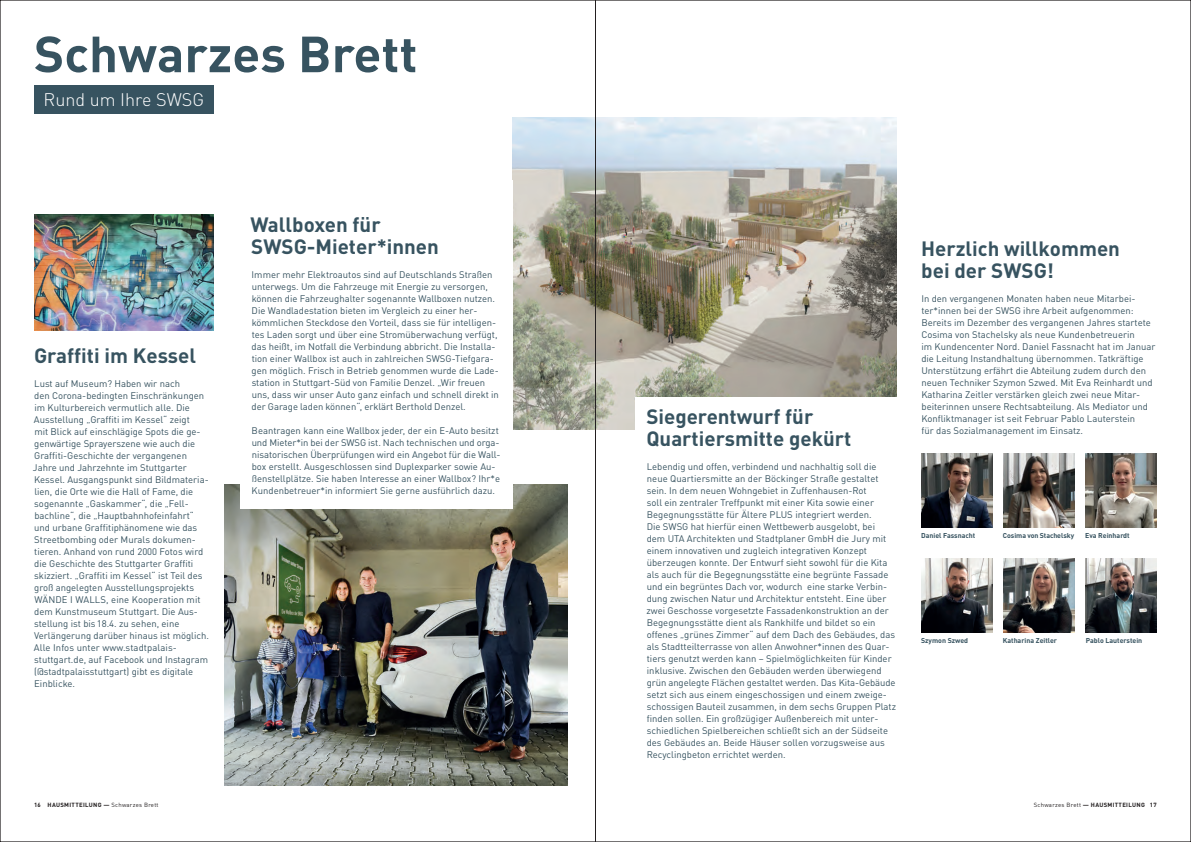
<style>
.page{position:relative;width:1191px;height:842px;background:#fff}
.page>*{position:absolute;margin:0;border:0;box-sizing:border-box;transform-origin:0 0}
.t1{font:700 50px "DIN Pro";color:#375360}
.t2{font:700 20.5px/22px "DIN Pro";color:#375360}
.t3{font:300 18px "DIN Pro";color:#fff}
.t4{font:9.5px/12px "DIN Pro";color:#375360}
.t5{font:700 7px "DIN Pro";color:#375360}
.t6{font:700 6px "DIN Pro";letter-spacing:.05em;color:#231f20}
.s1{font-weight:400}
</style>
<div class="page">
<img style="left:34px;top:214px;width:180px;height:116px">
<img style="left:512px;top:118px;width:384px;height:311px">
<div style="left:34px;top:86px;width:180px;height:28px;background:#375360"></div>
<img style="left:224px;top:485px;width:343px;height:300px">
<div style="left:240px;top:180px;width:272px;height:329px;background:#fff"></div>
<div style="left:635px;top:397px;width:266px;height:388px;background:#fff"></div>
<img style="left:921px;top:454px;width:71px;height:73px">
<img style="left:1003px;top:454px;width:71px;height:73px">
<img style="left:1086px;top:454px;width:71px;height:73px">
<img style="left:921px;top:558px;width:71px;height:74px">
<img style="left:1003px;top:558px;width:71px;height:74px">
<img style="left:1086px;top:558px;width:71px;height:74px">
<hr style="left:595px;top:0;width:1px;height:842px;background:#231f20">
<h1 class="t1" style="left:34px;top:20px;width:385px">Schwarzes Brett</h1>
<h3 class="t3" style="left:44px;top:86px;width:162px">Rund um Ihre SWSG</h3>
<h2 class="t2" style="left:34px;top:343px;width:163px">Graffiti im Kessel</h2>
<p class="t4" style="left:33px;top:376px;width:177px">Lust auf Museum? Haben wir nach<br>den Corona-bedingten Einschränkungen im Kulturbereich vermutlich alle. Die Ausstellung „Graffiti im Kessel“ zeigt<br>mit Blick auf einschlägige Spots die ge&shy;genwärtige Sprayerszene wie auch die Graffiti-Geschichte der vergangenen Jahre und Jahrzehnte im Stuttgarter Kessel. Ausgangspunkt sind Bildmateria&shy;lien, die Orte wie die Hall of Fame, die sogenannte „Gaskammer“, die „Fell&shy;bachline“, die „Hauptbahnhofeinfahrt“ und urbane Graffitiphänomene wie das Streetbombing oder Murals dokumen&shy;tieren. Anhand von rund 2000 Fotos wird die Geschichte des Stuttgarter Graffiti skizziert. „Graffiti im Kessel“ ist Teil des groß angelegten Ausstellungsprojekts WÄNDE I WALLS, eine Kooperation mit dem Kunstmuseum Stuttgart. Die Aus&shy;stellung ist bis18.4. zu sehen, eine Verlängerung darüber hinaus ist möglich.<br>Alle Infos unter www.stadtpalais&shy;stuttgart.de, auf Facebook und Instagram (@stadtpalaisstuttgart) gibt es digitale Einblicke.</p>
<h2 class="t2" style="left:251px;top:213px;width:190px">Wallboxen für<br>SWSG-Mieter*innen</h2>
<p class="t4" style="left:252px;top:268px;width:249px">Immer mehr Elektroautos sind auf Deutschlands Straßen unterwegs. Um die Fahrzeuge mit Energie zu versorgen, können die Fahrzeughalter sogenannte Wallboxen nutzen.<br>Die Wandladestation bieten im Vergleich zu einer her&shy;kömmlichen Steckdose den Vorteil, dass sie für intelligen&shy;tes Laden sorgt und über eine Stromüberwachung verfügt, das heißt, im Notfall die Verbindung abbricht. Die Installa&shy;tion einer Wallbox ist auch in zahlreichen SWSG-Tiefgara&shy;gen möglich. Frisch in Betrieb genommen wurde die Lade&shy;station in Stuttgart-Süd von Familie Denzel. „Wir freuen uns, dass wir unser Auto ganz einfach und schnell direkt in der Garage laden können“, erklärt Berthold Denzel.</p>
<p class="t4" style="left:252px;top:424px;width:250px">Beantragen kann eine Wallbox jeder, der ein E-Auto besitzt und Mieter*in bei der SWSG ist. Nach technischen und orga&shy;nisatorischen Überprüfungen wird ein Angebot für die Wall&shy;box erstellt. Ausgeschlossen sind Duplexparker sowie Au&shy;ßenstellplätze. Sie haben Interesse an einer Wallbox? Ihr*e Kundenbetreuer*in informiert Sie gerne ausführlich dazu.</p>
<h2 class="t2" style="left:646px;top:405px;width:207px">Siegerentwurf für<br>Quartiersmitte gekürt</h2>
<p class="t4" style="left:646px;top:460px;width:251px">Lebendig und offen, verbindend und nachhaltig soll die neue Quartiersmitte an der Böckinger Straße gestaltet sein. In dem neuen Wohngebiet in Zuffenhausen-Rot<br>soll ein zentraler Treffpunkt mit einer Kita sowie einer Begegnungsstätte für Ältere PLUS integriert werden.<br>Die SWSG hat hierfür einen Wettbewerb ausgelobt, bei<br>dem UTA Architekten und Stadtplaner GmbH die Jury mit einem innovativen und zugleich integrativen Konzept überzeugen konnte. Der Entwurf sieht sowohl für die Kita als auch für die Begegnungsstätte eine begrünte Fassade und ein begrüntes Dach vor, wodurch eine starke Verbin&shy;dung zwischen Natur und Architektur entsteht. Eine über zwei Geschosse vorgesetzte Fassadenkonstruktion an der Begegnungsstätte dient als Rankhilfe und bildet so ein offenes „grünes Zimmer“ auf dem Dach des Gebäudes, das als Stadtteilterrasse von allen Anwohner*innen des Quar&shy;tiers genutzt werden kann – Spielmöglichkeiten für Kinder inklusive. Zwischen den Gebäuden werden überwiegend grün angelegte Flächen gestaltet werden. Das Kita-Gebäude setzt sich aus einem eingeschossigen und einem zweige&shy;schossigen Bauteil zusammen, in dem sechs Gruppen Platz finden sollen. Ein großzügiger Außenbereich mit unter&shy;schiedlichen Spielbereichen schließt sich an der Südseite des Gebäudes an. Beide Häuser sollen vorzugsweise aus Recyclingbeton errichtet werden.</p>
<h2 class="t2" style="left:921px;top:237px;width:200px">Herzlich willkommen bei der SWSG!</h2>
<p class="t4" style="left:921px;top:292px;width:236px">In den vergangenen Monaten haben neue Mitarbei&shy;ter*innen bei der SWSG ihre Arbeit aufgenommen:<br>Bereits im Dezember des vergangenen Jahres startete Cosima von Stachelsky als neue Kundenbetreuerin<br>im Kundencenter Nord. Daniel Fassnacht hat im Januar die Leitung Instandhaltung übernommen. Tatkräftige Unterstützung erfährt die Abteilung zudem durch den neuen Techniker Szymon Szwed. Mit Eva Reinhardt und Katharina Zeitler verstärken gleich zwei neue Mitar&shy;beiterinnen unsere Rechtsabteilung. Als Mediator und Konfliktmanager ist seit Februar Pablo Lauterstein<br>für das Sozialmanagement im Einsatz.</p>
<p class="t5" style="left:921px;top:531px;width:56px">Daniel Fassnacht</p>
<p class="t5" style="left:1002px;top:531px;width:73px">Cosima von Stachelsky</p>
<p class="t5" style="left:1085px;top:531px;width:46px">Eva Reinhardt</p>
<p class="t5" style="left:921px;top:636px;width:49px">Szymon Szwed</p>
<p class="t5" style="left:1002px;top:636px;width:56px">Katharina Zeitler</p>
<p class="t5" style="left:1086px;top:636px;width:58px">Pablo Lauterstein</p>
<p class="t6" style="left:34px;top:801px;width:126px">16 HAUSMITTEILUNG — <span class="s1">Schwarzes Brett</span></p>
<p class="t6" style="left:1033px;top:801px;width:124px"><span class="s1">Schwarzes Brett</span> — HAUSMITTEILUNG 17</p>
</div>
